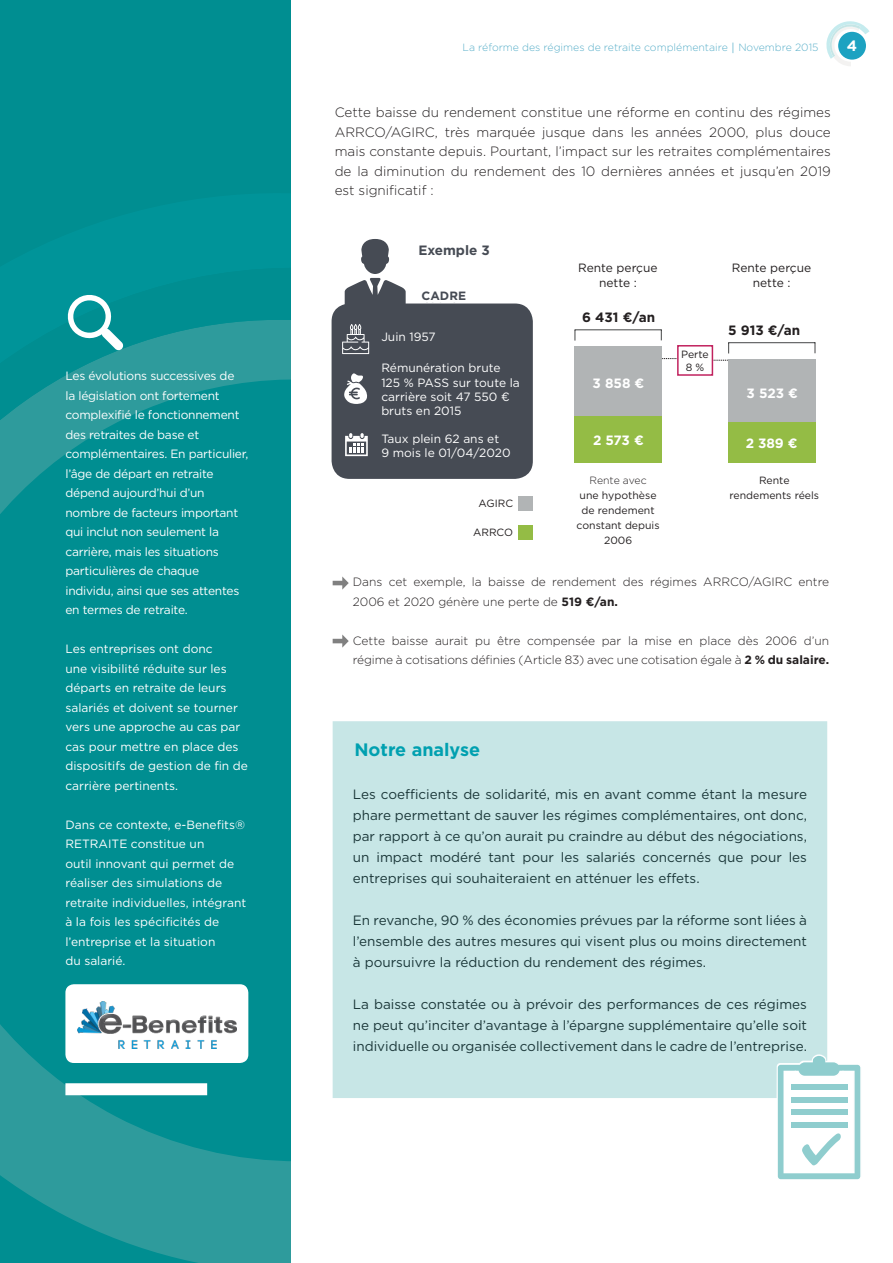
<style>
.page{position:relative;width:893px;height:1263px;background:#fff}
.page>*{position:absolute;margin:0;border:0;box-sizing:border-box;transform-origin:0 0}
.t1{font:700 18px "Gotham";color:#00a6b9}
.t2{font:700 15px "Gotham";color:#fff}
.t3{font:13.5px/21px "Gotham";color:#231f20;text-align:justify}
.t4{font:300 13.5px/19.5px "Gotham";color:#231f20;text-align:justify}
.t5{font:700 13.5px "Gotham";letter-spacing:-.005em;color:#fff}
.t6{font:700 13.5px "Gotham";color:#231f20}
.t7{font:700 13.5px "Gotham";color:#464b54}
.t8{font:12px/19.5px "Gotham";color:#fff}
.t9{font:12px/19.5px "Gotham";letter-spacing:-.02em;color:#fff}
.t10{font:300 12px/19.5px "Gotham";color:#231f20}
.t11{font:12px/14.4px "Gotham";color:#231f20;text-align:center}
.t12{font:700 12px "Gotham";color:#464b54}
.t13{font:10.5px/15px "Gotham";color:#231f20;text-align:center}
.t14{font:300 10.5px "Gotham";color:#5bb0ca}
.s1{font-weight:300}
.s2{font-weight:700}
</style>
<div class="page">
<svg style="left:826px;top:21px;width:43px;height:45px"></svg>
<div style="left:0;top:0;width:291px;height:1263px;background:#008e91"></div>
<svg style="left:0;top:1091px;width:291px;height:172px;fill:#2e9b9c"></svg>
<svg style="left:0;top:1048px;width:249px;height:43px"></svg>
<svg style="left:0;top:320px;width:291px;height:728px"></svg>
<div style="left:332px;top:303px;width:201px;height:176px;background:#464b54;border-radius:18px"></div>
<div style="left:728px;top:360px;width:88px;height:62px;background:#b1b4b5"></div>
<div style="left:728px;top:422px;width:88px;height:41px;background:#94bc45"></div>
<div style="left:574px;top:347px;width:88px;height:69px;background:#b1b4b5"></div>
<div style="left:574px;top:416px;width:88px;height:47px;background:#94bc45"></div>
<hr style="left:575px;top:329px;width:86px;height:1px;background:#454647">
<svg style="left:662px;top:358px;width:14px;height:1px"></svg>
<svg style="left:713px;top:360px;width:15px;height:1px"></svg>
<div style="left:677px;top:345px;width:36px;height:31px;border:2px solid #c1225e"></div>
<div style="left:65px;top:1083px;width:142px;height:12px;background:#fff"></div>
<div style="left:65px;top:984px;width:183px;height:79px;background:#fff;border-radius:9px"></div>
<img style="left:77px;top:1001px;width:159px;height:47px">
<svg style="left:66px;top:295px;width:58px;height:56px"></svg>
<svg style="left:345px;top:239px;width:61px;height:65px"></svg>
<svg style="left:344px;top:373px;width:23px;height:31px"></svg>
<svg style="left:342px;top:324px;width:27px;height:30px"></svg>
<svg style="left:777px;top:1053px;width:84px;height:127px"></svg>
<div style="left:791px;top:1084px;width:56px;height:6px;background:#8fcdce"></div>
<div style="left:791px;top:1097px;width:56px;height:5px;background:#8fcdce"></div>
<div style="left:791px;top:1109px;width:56px;height:6px;background:#8fcdce"></div>
<div style="left:791px;top:1122px;width:56px;height:6px;background:#8fcdce"></div>
<div style="left:333px;top:721px;width:494px;height:377px;background:#c7e6e6"></div>
<div style="left:518px;top:525px;width:15px;height:15px;background:#94bc45"></div>
<div style="left:518px;top:496px;width:15px;height:15px;background:#b1b4b5"></div>
<hr style="left:728px;top:342px;width:87px;height:1px;background:#454647">
<svg style="left:333px;top:576px;width:16px;height:14px"></svg>
<svg style="left:333px;top:634px;width:16px;height:14px"></svg>
<svg style="left:345px;top:433px;width:23px;height:23px"></svg>
<p class="t9" style="left:65px;top:366px;width:184px">Les évolutions successives de<br>la législation ont fortement complexifié le fonctionnement des retraites de base et complémentaires. En particulier, l’âge de départ en retraite dépend aujourd’hui d’un nombre de facteurs important qui inclut non seulement la carrière, mais les situations particulières de chaque individu, ainsi que ses attentes en termes de retraite.</p>
<p class="t8" style="left:65px;top:639px;width:184px">Les entreprises ont donc<br>une visibilité réduite sur les départs en retraite de leurs salariés et doivent se tourner vers une approche au cas par cas pour mettre en place des dispositifs de gestion de fin de carrière pertinents.</p>
<p class="t8" style="left:65px;top:815px;width:182px">Dans ce contexte, e-Benefits®<br>RETRAITE constitue un<br>outil innovant qui permet de réaliser des simulations de retraite individuelles, intégrant à la fois les spécificités de l’entreprise et la situation<br>du salarié.</p>
<p class="t14" style="left:463px;top:41px;width:357px">La réforme des régimes de retraite complémentaire Novembre 2015</p>
<p class="t2" style="left:847px;top:35px;width:12px">4</p>
<p class="t4" style="left:335px;top:102px;width:498px">Cette baisse du rendement constitue une réforme en continu des régimes ARRCO/AGIRC, très marquée jusque dans les années 2000, plus douce mais constante depuis. Pourtant, l’impact sur les retraites complémentaires de la diminution du rendement des 10 dernières années et jusqu’en 2019 est significatif :</p>
<p class="t7" style="left:418px;top:242px;width:73px">Exemple 3</p>
<p class="t12" style="left:422px;top:287px;width:46px">CADRE</p>
<p class="t8" style="left:381px;top:327px;width:56px">Juin 1957</p>
<p class="t8" style="left:381px;top:358px;width:121px">Rémunération brute</p>
<p class="t8" style="left:381px;top:375px;width:140px;line-height:14.4px">125 % PASS sur toute la carrière soit 47 550 € bruts en 2015</p>
<p class="t8" style="left:381px;top:431px;width:131px;line-height:14.4px">Taux plein 62 ans et<br>9 mois le 01/04/2020</p>
<p class="t12" style="left:423px;top:290px;width:36px">cadre</p>
<p class="t13" style="left:479px;top:495px;width:36px">AGIRC</p>
<p class="t13" style="left:473px;top:525px;width:41px">ARRCO</p>
<p class="t11" style="left:578px;top:261px;width:81px">Rente perçue nette :</p>
<p class="t11" style="left:732px;top:261px;width:81px">Rente perçue nette :</p>
<p class="t6" style="left:582px;top:308px;width:74px">6 431 €/an</p>
<p class="t6" style="left:728px;top:321px;width:74px">5 913 €/an</p>
<p class="t5" style="left:593px;top:374px;width:53px">3 858 €</p>
<p class="t5" style="left:593px;top:431px;width:52px">2 573 €</p>
<p class="t13" style="left:681px;top:346px;width:29px">Perte</p>
<p class="t13" style="left:686px;top:360px;width:20px">8 %</p>
<p class="t5" style="left:747px;top:384px;width:53px">3 523 €</p>
<p class="t5" style="left:746px;top:434px;width:53px">2 389 €</p>
<p class="t13" style="left:577px;top:473px;width:85px"><span class="s1">Rente avec<br></span>une hypothèse de rendement constant depuis<br>2006</p>
<p class="t13" style="left:729px;top:472px;width:91px">Rente rendements réels</p>
<p class="t10" style="left:353px;top:572px;width:478px">Dans cet exemple, la baisse de rendement des régimes ARRCO/AGIRC entre<br>2006 et 2020 génère une perte de <span class="s2">519 €/an.</span></p>
<p class="t10" style="left:353px;top:630px;width:478px">Cette baisse aurait pu être compensée par la mise en place dès 2006 d’un régime à cotisations définies (Article 83) avec une cotisation égale à <span class="s2">2 % du salaire.</span></p>
<p class="t1" style="left:354px;top:737px;width:127px">Notre analyse</p>
<p class="t3" style="left:353px;top:784px;width:456px">Les coefficients de solidarité, mis en avant comme étant la mesure phare permettant de sauver les régimes complémentaires, ont donc, par rapport à ce qu’on aurait pu craindre au début des négociations, un impact modéré tant pour les salariés concernés que pour les entreprises qui souhaiteraient en atténuer les effets.</p>
<p class="t3" style="left:353px;top:910px;width:456px">En revanche, 90 % des économies prévues par la réforme sont liées à l’ensemble des autres mesures qui visent plus ou moins directement à poursuivre la réduction du rendement des régimes.</p>
<p class="t3" style="left:353px;top:994px;width:456px">La baisse constatée ou à prévoir des performances de ces régimes ne peut qu’inciter d’avantage à l’épargne supplémentaire qu’elle soit individuelle ou organisée collectivement dans le cadre de l’entreprise.</p>
</div>
